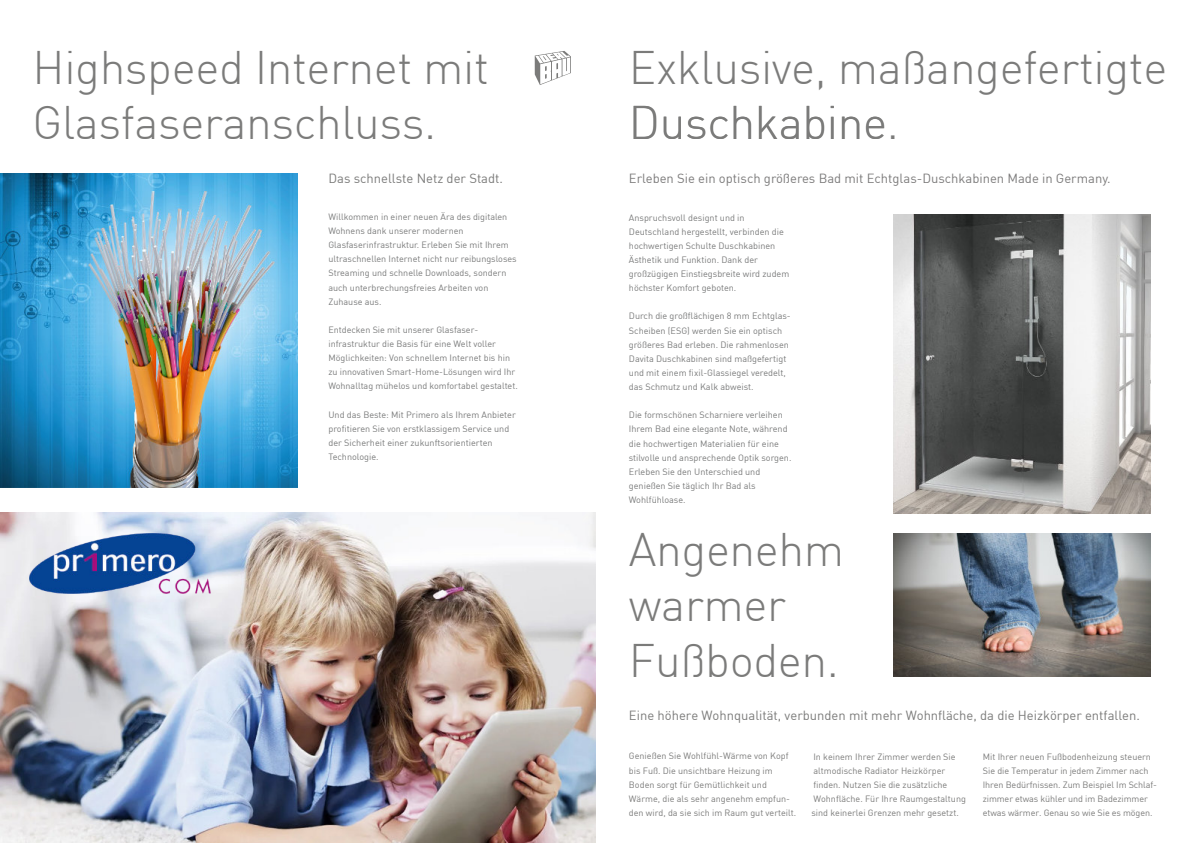
<style>
.page{position:relative;width:1191px;height:843px;background:#fff}
.page>*{position:absolute;margin:0;border:0;box-sizing:border-box;transform-origin:0 0}
.t1{font:300 46px/55.2px "DIN";letter-spacing:-.01em;color:#7b7b7a}
.t2{font:13px "DIN";color:#7b7b7a}
.t3{font:13px "DIN";color:#7c7b7b}
.t4{font:9.1px/14.1px "DIN";color:#7a7b7b}
.t5{font:9px/14px "DIN";color:#7b7b7a}
.t6{font:9px/14.1px "DIN";color:#7a7b7b}
</style>
<div class="page">
<svg style="left:534px;top:51px;width:37px;height:34px"></svg>
<img style="left:0;top:512px;width:595px;height:330px">
<img style="left:0;top:173px;width:298px;height:314px">
<img style="left:30px;top:533px;width:180px;height:60px">
<img style="left:893px;top:533px;width:257px;height:143px">
<img style="left:893px;top:214px;width:257px;height:299px">
<h1 class="t1" style="left:33px;top:38px;width:458px">Highspeed Internet mit</h1>
<h1 class="t1" style="left:629px;top:38px;width:540px">Exklusive, maßangefertigte<br>Duschkabine.</h1>
<h2 class="t3" style="left:629px;top:170px;width:483px">Erleben Sie ein optisch größeres Bad mit Echtglas-Duschkabinen Made in Germany.</h2>
<p class="t4" style="left:629px;top:210px;width:162px">Anspruchsvoll designt und in Deutschland hergestellt, verbinden die hochwertigen Schulte Duschkabinen Ästhetik und Funktion. Dank der großzügigen Einstiegsbreite wird zudem höchster Komfort geboten.</p>
<p class="t4" style="left:629px;top:308px;width:163px">Durch die großflächigen 8 mm Echtglas-Scheiben (ESG) werden Sie ein optisch größeres Bad erleben. Die rahmenlosen Davita Duschkabinen sind maßgefertigt und mit einem fixil-Glassiegel veredelt, das Schmutz und Kalk abweist.</p>
<p class="t4" style="left:629px;top:407px;width:164px">Die formschönen Scharniere verleihen Ihrem Bad eine elegante Note, während die hochwertigen Materialien für eine stilvolle und ansprechende Optik sorgen.<br>Erleben Sie den Unterschied und genießen Sie täglich Ihr Bad als Wohlfühloase.</p>
<h1 class="t1" style="left:33px;top:94px;width:405px">Glasfaseranschluss.</h1>
<h2 class="t2" style="left:328px;top:170px;width:176px">Das schnellste Netz der Stadt.</h2>
<p class="t6" style="left:328px;top:209px;width:190px">Willkommen in einer neuen Ära des digitalen Wohnens dank unserer modernen Glasfaserinfrastruktur. Erleben Sie mit Ihrem ultraschnellen Internet nicht nur reibungsloses Streaming und schnelle Downloads, sondern auch unterbrechungsfreies Arbeiten von Zuhause aus.</p>
<p class="t6" style="left:328px;top:322px;width:191px">Entdecken Sie mit unserer Glasfaser&shy;infrastruktur die Basis für eine Welt voller Möglichkeiten: Von schnellem Internet bis hin zu innovativen Smart-Home-Lösungen wird Ihr Wohnalltag mühelos und komfortabel gestaltet.</p>
<p class="t4" style="left:328px;top:407px;width:189px">Und das Beste: Mit Primero als Ihrem Anbieter profitieren Sie von erstklassigem Service und der Sicherheit einer zukunftsorientierten Technologie.</p>
<h1 class="t1" style="left:629px;top:520px;width:217px">Angenehm</h1>
<h1 class="t1" style="left:629px;top:575px;width:211px">warmer<br>Fußboden.</h1>
<h2 class="t2" style="left:629px;top:706px;width:512px">Eine höhere Wohnqualität, verbunden mit mehr Wohnfläche, da die Heizkörper entfallen.</h2>
<p class="t5" style="left:629px;top:748px;width:169px">Genießen Sie Wohlfühl-Wärme von Kopf bis Fuß. Die unsichtbare Heizung im Boden sorgt für Gemütlichkeit und Wärme, die als sehr angenehm empfun&shy;den wird, da sie sich im Raum gut verteilt.</p>
<p class="t5" style="left:813px;top:748px;width:154px">In keinem Ihrer Zimmer werden Sie altmodische Radiator Heizkörper finden. Nutzen Sie die zusätzliche Wohnfläche. Für Ihre Raumgestaltung</p>
<p class="t5" style="left:983px;top:748px;width:176px">Mit Ihrer neuen Fußbodenheizung steuern<br>Sie die Temperatur in jedem Zimmer nach<br>Ihren Bedürfnissen. Zum Beispiel Im Schlaf-</p>
<p class="t5" style="left:983px;top:790px;width:167px">zimmer etwas kühler und im Badezimmer</p>
<p class="t5" style="left:811px;top:804px;width:149px">sind keinerlei Grenzen mehr gesetzt.</p>
<p class="t5" style="left:983px;top:804px;width:171px">etwas wärmer. Genau so wie Sie es mögen.</p>
</div>
